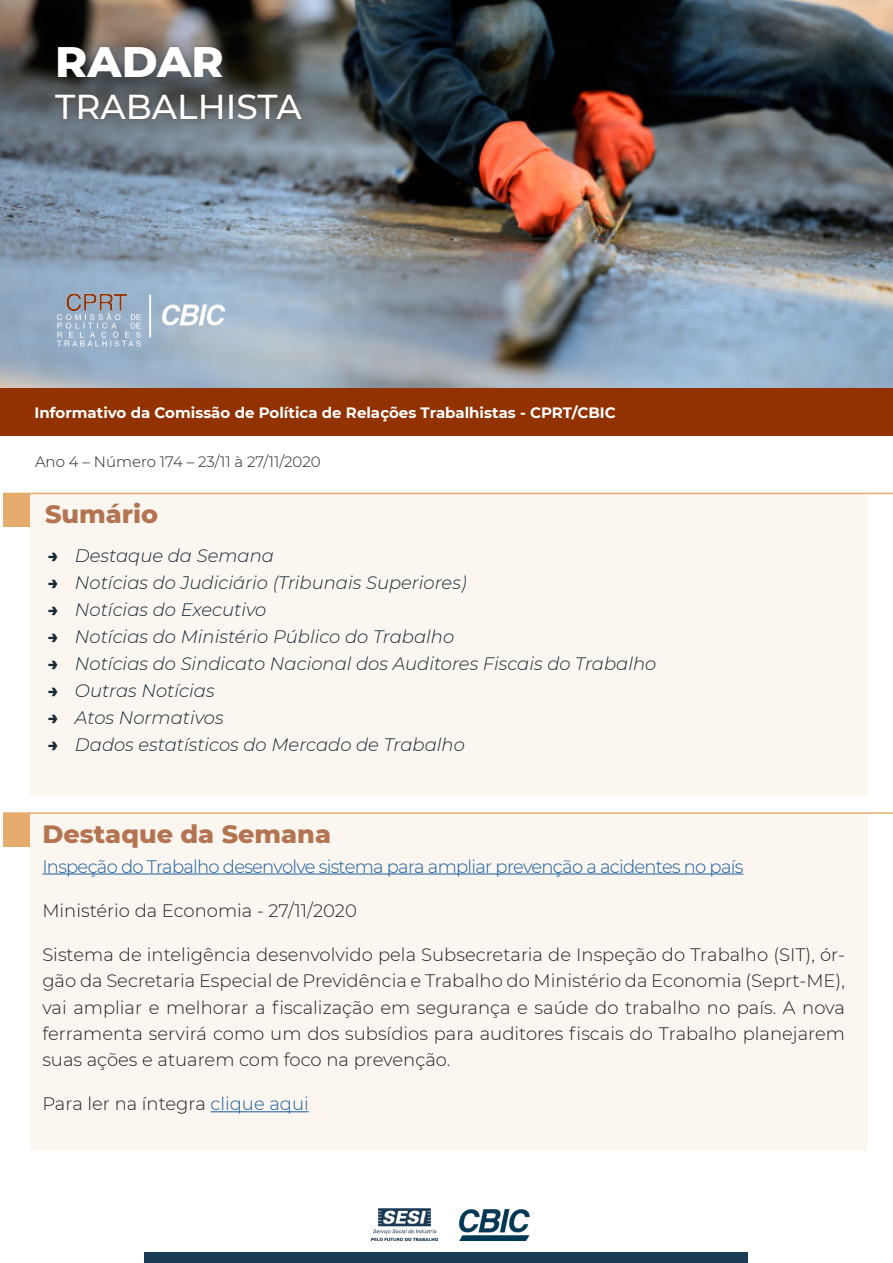
<style>
.page{position:relative;width:893px;height:1263px;background:#fff}
.page>*{position:absolute;margin:0;border:0;box-sizing:border-box;transform-origin:0 0}
.t1{font:800 43.5px "Montserrat";color:#fff}
.t2{font:500 34.5px "Montserrat";color:#fff}
.t3{font:800 25.5px "Montserrat";color:#b47452}
.t4{font:300 18px/26.2px "Montserrat";color:#231f20;text-align:justify}
.t5{font:italic 300 18px "Montserrat";color:#172935}
.t6{font:300 18px "Montserrat";letter-spacing:-.04em;color:#175d9e}
.t7{font:700 15px "Montserrat";color:#fff}
.t8{font:300 15px "Montserrat";color:#231f20}
.s1{font-weight:800;font-style:normal}
.s2{color:#175d9e}
</style>
<div class="page">
<img style="left:0;top:0;width:893px;height:388px">
<div style="left:30px;top:814px;width:837px;height:336px;background:#fcf6f0"></div>
<div style="left:3px;top:813px;width:27px;height:34px;background:#e5ab6c"></div>
<hr style="left:3px;top:812px;width:890px;height:2px;background:#e5ab6c">
<hr style="left:42px;top:873px;width:701px;height:1px;background:#175d9e">
<hr style="left:211px;top:1111px;width:98px;height:1px;background:#175d9e">
<div style="left:30px;top:494px;width:838px;height:301px;background:#fcf6f0"></div>
<div style="left:3px;top:493px;width:27px;height:34px;background:#e5ab6c"></div>
<hr style="left:3px;top:493px;width:890px;height:1px;background:#e5ab6c">
<div style="left:51px;top:42px;width:254px;height:82px;background:#4f2700;opacity:.28"></div>
<img style="left:55px;top:287px;width:172px;height:63px">
<div style="left:0;top:388px;width:893px;height:47px;background:#913200"></div>
<div style="left:145px;top:1253px;width:603px;height:10px;background:#193b56"></div>
<img style="left:371px;top:1209px;width:66px;height:31px">
<img style="left:459px;top:1209px;width:71px;height:31px">
<p class="t1" style="left:55px;top:30px;width:170px">RADAR</p>
<p class="t2" style="left:55px;top:82px;width:248px">TRABALHISTA</p>
<p class="t7" style="left:35px;top:402px;width:583px">Informativo da Comissão de Política de Relações Trabalhistas - CPRT/CBIC</p>
<p class="t8" style="left:35px;top:451px;width:287px">Ano 4 – Número 174 – 23/11 à 27/11/2020</p>
<p class="t3" style="left:45px;top:495px;width:115px">Sumário</p>
<p class="t5" style="left:48px;top:543px;width:228px"><span class="s1">→</span> Destaque da Semana</p>
<p class="t5" style="left:48px;top:570px;width:420px"><span class="s1">→</span> Notícias do Judiciário (Tribunais Superiores)</p>
<p class="t5" style="left:48px;top:597px;width:220px"><span class="s1">→</span> Notícias do Executivo</p>
<p class="t5" style="left:48px;top:624px;width:408px"><span class="s1">→</span> Notícias do Ministério Público do Trabalho</p>
<p class="t5" style="left:48px;top:651px;width:610px"><span class="s1">→</span> Notícias do Sindicato Nacional dos Auditores Fiscais do Trabalho</p>
<p class="t5" style="left:48px;top:678px;width:168px"><span class="s1">→</span> Outras Notícias</p>
<p class="t5" style="left:48px;top:705px;width:177px"><span class="s1">→</span> Atos Normativos</p>
<p class="t5" style="left:48px;top:732px;width:418px"><span class="s1">→</span> Dados estatísticos do Mercado de Trabalho</p>
<p class="t3" style="left:42px;top:815px;width:290px">Destaque da Semana</p>
<p class="t6" style="left:42px;top:854px;width:702px">Inspeção do Trabalho desenvolve sistema para ampliar prevenção a acidentes no país</p>
<p class="t4" style="left:42px;top:897px;width:316px">Ministério da Economia - 27/11/2020</p>
<p class="t4" style="left:42px;top:941px;width:804px">Sistema de inteligência desenvolvido pela Subsecretaria de Inspeção do Trabalho (SIT), ór&shy;gão da Secretaria Especial de Previdência e Trabalho do Ministério da Economia (Seprt-ME), vai ampliar e melhorar a fiscalização em segurança e saúde do trabalho no país. A nova ferramenta servirá como um dos subsídios para auditores fiscais do Trabalho planejarem suas ações e atuarem com foco na prevenção.</p>
<p class="t4" style="left:42px;top:1090px;width:268px">Para ler na íntegra <span class="s2">clique aqui</span></p>
</div>
